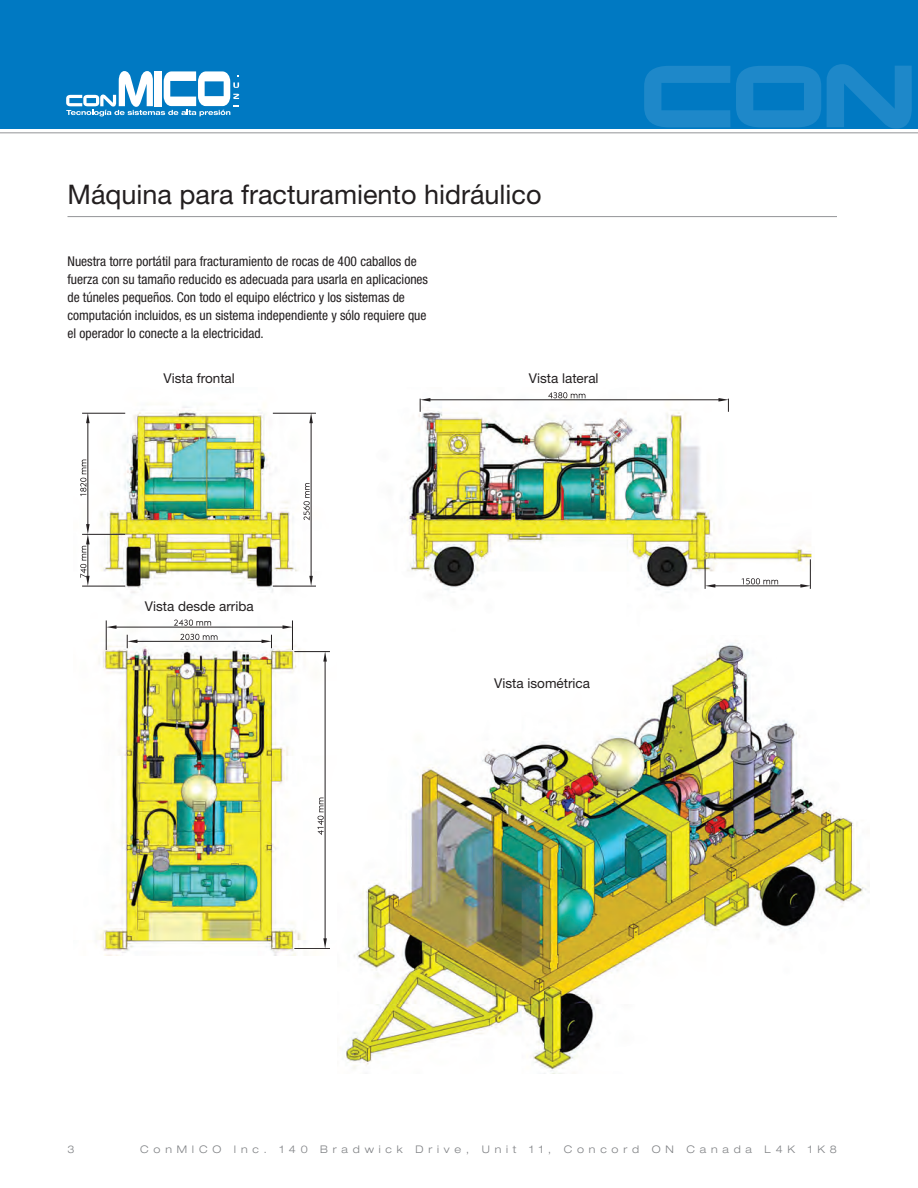
<style>
.page{position:relative;width:918px;height:1188px;background:#fff}
.page>*{position:absolute;margin:0;border:0;box-sizing:border-box;transform-origin:0 0}
.t1{font:27px "Helvetica Neue LT Std";color:#231f20}
.t2{font:condensed 13.5px/18px "Helvetica Neue LT Std";color:#231f20}
.t3{font:13.5px "Helvetica Neue LT Std";color:#231f20}
.t4{font:300 expanded 10.5px "Helvetica Neue LT Std";letter-spacing:.46em;color:#808285}
</style>
<div class="page">
<img style="left:82px;top:394px;width:730px;height:562px">
<hr style="left:428px;top:400px;width:293px;height:1px;background:#231f20">
<svg style="left:420px;top:398px;width:10px;height:14px"></svg>
<svg style="left:718px;top:398px;width:11px;height:14px"></svg>
<svg style="left:548px;top:392px;width:37px;height:6px"></svg>
<hr style="left:713px;top:586px;width:89px;height:1px;background:#231f20">
<hr style="left:705px;top:559px;width:1px;height:30px;background:#231f20">
<hr style="left:810px;top:559px;width:1px;height:30px;background:#231f20">
<svg style="left:705px;top:584px;width:10px;height:4px"></svg>
<svg style="left:800px;top:584px;width:11px;height:4px"></svg>
<svg style="left:742px;top:578px;width:36px;height:6px"></svg>
<hr style="left:114px;top:627px;width:171px;height:1px;background:#231f20">
<hr style="left:106px;top:620px;width:1px;height:30px;background:#231f20">
<hr style="left:292px;top:620px;width:1px;height:30px;background:#231f20">
<svg style="left:106px;top:625px;width:10px;height:4px"></svg>
<svg style="left:283px;top:625px;width:9px;height:4px"></svg>
<svg style="left:174px;top:619px;width:37px;height:7px"></svg>
<hr style="left:135px;top:641px;width:129px;height:1px;background:#231f20">
<svg style="left:127px;top:635px;width:10px;height:13px"></svg>
<svg style="left:262px;top:635px;width:10px;height:13px"></svg>
<svg style="left:180px;top:634px;width:38px;height:6px"></svg>
<hr style="left:325px;top:659px;width:1px;height:282px;background:#231f20">
<hr style="left:294px;top:948px;width:36px;height:1px;background:#231f20">
<hr style="left:294px;top:651px;width:36px;height:1px;background:#231f20">
<svg style="left:323px;top:938px;width:4px;height:11px"></svg>
<svg style="left:323px;top:651px;width:4px;height:11px"></svg>
<svg style="left:317px;top:798px;width:7px;height:37px"></svg>
<hr style="left:311px;top:421px;width:1px;height:157px;background:#231f20">
<hr style="left:273px;top:586px;width:43px;height:1px;background:#231f20">
<hr style="left:273px;top:413px;width:43px;height:1px;background:#231f20">
<svg style="left:309px;top:576px;width:4px;height:10px"></svg>
<svg style="left:309px;top:413px;width:4px;height:10px"></svg>
<svg style="left:303px;top:483px;width:7px;height:37px"></svg>
<hr style="left:88px;top:421px;width:1px;height:105px;background:#231f20">
<hr style="left:82px;top:534px;width:43px;height:1px;background:#231f20">
<hr style="left:82px;top:413px;width:43px;height:1px;background:#231f20">
<svg style="left:86px;top:413px;width:4px;height:10px"></svg>
<svg style="left:80px;top:460px;width:6px;height:36px"></svg>
<hr style="left:82px;top:586px;width:43px;height:1px;background:#231f20">
<svg style="left:80px;top:524px;width:10px;height:62px"></svg>
<img style="left:338px;top:636px;width:529px;height:438px">
<div style="left:0;top:0;width:918px;height:128px;background:#0079c2"></div>
<svg style="left:736px;top:66px;width:85px;height:61px"></svg>
<svg style="left:644px;top:66px;width:86px;height:61px"></svg>
<svg style="left:827px;top:64px;width:85px;height:64px"></svg>
<hr style="left:0;top:132px;width:918px;height:1px;background:#939598">
<svg style="left:66px;top:71px;width:173px;height:45px"></svg>
<hr style="left:68px;top:216px;width:769px;height:1px;background:#939598">
<p class="t1" style="left:68px;top:178px;width:476px">Máquina para fracturamiento hidráulico</p>
<p class="t2" style="left:68px;top:252px;width:362px">Nuestra torre portátil para fracturamiento de rocas de 400 caballos de fuerza con su tamaño reducido es adecuada para usarla en aplicaciones de túneles pequeños. Con todo el equipo eléctrico y los sistemas de computación incluidos, es un sistema independiente y sólo requiere que el operador lo conecte a la electricidad.</p>
<p class="t3" style="left:164px;top:370px;width:73px">Vista frontal</p>
<p class="t3" style="left:529px;top:370px;width:71px">Vista lateral</p>
<p class="t3" style="left:145px;top:598px;width:110px">Vista desde arriba</p>
<p class="t3" style="left:494px;top:675px;width:97px">Vista isométrica</p>
<p class="t4" style="left:68px;top:1143px;width:9px">3</p>
<p class="t4" style="left:140px;top:1143px;width:698px">ConMICO Inc. 140 Bradwick Drive, Unit 11, Concord ON Canada L4K 1K8</p>
</div>
